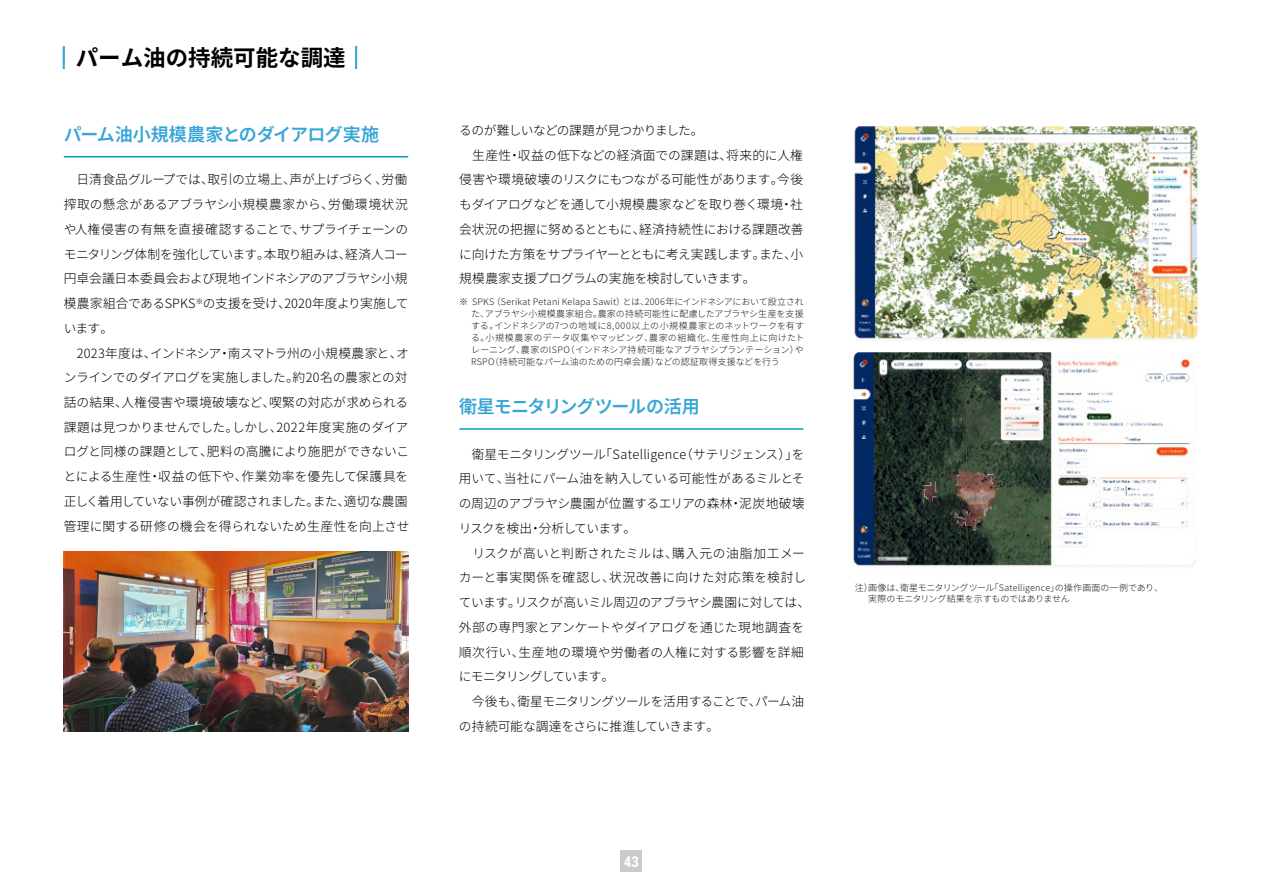
<style>
.page{position:relative;width:1263px;height:893px;background:#fff}
.page>*{position:absolute;margin:0;border:0;box-sizing:border-box;transform-origin:0 0}
.t1{font:700 22.5px "Noto Sans JP";color:#000}
.t2{font:600 18px "Noto Sans JP";letter-spacing:-.005em;color:#37a5d8}
.t3{font:600 18px "Noto Sans JP";letter-spacing:-.03em;color:#37a5d8}
.t4{font:700 15px "Roboto Condensed";color:#fff}
.t5{font:300 12.75px/24.8px "Noto Sans JP";letter-spacing:-.015em;color:#000}
.t6{font:300 9px/12px "Noto Sans JP";letter-spacing:-.005em;color:#231815;text-align:justify}
</style>
<div class="page">
<hr style="left:63px;top:46px;width:2px;height:23px;background:#37a5d8">
<hr style="left:355px;top:46px;width:2px;height:23px;background:#37a5d8">
<hr style="left:64px;top:156px;width:344px;height:1px;background:#009fbc">
<hr style="left:459px;top:428px;width:344px;height:2px;background:#009fbc">
<img style="left:64px;top:551px;width:344px;height:181px">
<img style="left:854px;top:126px;width:344px;height:213px">
<img style="left:853px;top:352px;width:342px;height:214px">
<div style="left:621px;top:850px;width:21px;height:22px;background:#cbcbcb"></div>
<hr style="left:1262px;top:0;width:1px;height:893px;background:#efefef">
<h1 class="t1" style="left:76px;top:45px;width:272px">パーム油の持続可能な調達</h1>
<h2 class="t2" style="left:64px;top:124px;width:317px">パーム油小規模農家とのダイアログ実施</h2>
<p class="t5" style="left:64px;top:168px;width:347px">　日清食品グループでは、取引の立場上、声が上げづらく、労働搾取の懸念があるアブラヤシ小規模農家から、労働環境状況や人権侵害の有無を直接確認することで、サプライチェーンのモニタリング体制を強化しています。本取り組みは、経済人コー円卓会議日本委員会および現地インドネシアのアブラヤシ小規模農家組合であるSPKS<sup>※</sup>の支援を受け、2020年度より実施しています。<br>　2023年度は、インドネシア・南スマトラ州の小規模農家と、オンラインでのダイアログを実施しました。約20名の農家との対話の結果、人権侵害や環境破壊など、喫緊の対応が求められる課題は見つかりませんでした。しかし、2022年度実施のダイアログと同様の課題として、肥料の高騰により施肥ができないことによる生産性・収益の低下や、作業効率を優先して保護具を正しく着用していない事例が確認されました。また、適切な農園管理に関する研修の機会を得られないため生産性を向上させ</p>
<p class="t5" style="left:459px;top:118px;width:346px">るのが難しいなどの課題が見つかりました。<br>　生産性・収益の低下などの経済面での課題は、将来的に人権侵害や環境破壊のリスクにもつながる可能性があります。今後もダイアログなどを通して小規模農家などを取り巻く環境・社会状況の把握に努めるとともに、経済持続性における課題改善に向けた方策をサプライヤーとともに考え実践します。また、小規模農家支援プログラムの実施を検討していきます。</p>
<p class="t6" style="left:471px;top:296px;width:335px;text-indent:-12px">※ SPKS （Serikat Petani Kelapa Sawit）とは、2006年にインドネシアにおいて設立された、アブラヤシ小規模農家組合。農家の持続可能性に配慮したアブラヤシ生産を支援する。インドネシアの7つの地域に8,000以上の小規模農家とのネットワークを有する。小規模農家のデータ収集やマッピング、農家の組織化、生産性向上に向けたトレーニング、農家のISPO（インドネシア持続可能なアブラヤシプランテーション）やRSPO（持続可能なパーム油のための円卓会議）などの認証取得支援などを行う</p>
<h2 class="t3" style="left:459px;top:396px;width:242px">衛星モニタリングツールの活用</h2>
<p class="t5" style="left:459px;top:442px;width:353px;text-indent:13px">衛星モニタリングツール「Satelligence（サテリジェンス）」を用いて、当社にパーム油を納入している可能性があるミルとその周辺のアブラヤシ農園が位置するエリアの森林・泥炭地破壊リスクを検出・分析しています。<br>　リスクが高いと判断されたミルは、購入元の油脂加工メーカーと事実関係を確認し、状況改善に向けた対応策を検討しています。リスクが高いミル周辺のアブラヤシ農園に対しては、外部の専門家とアンケートやダイアログを通じた現地調査を順次行い、生産地の環境や労働者の人権に対する影響を詳細にモニタリングしています。<br>　今後も、衛星モニタリングツールを活用することで、パーム油の持続可能な調達をさらに推進していきます。</p>
<p class="t4" style="left:624px;top:851px;width:17px">43</p>
<p class="t6" style="left:868px;top:581px;width:296px;text-indent:-14px">注）画像は、衛星モニタリングツール「Satelligence」の操作画面の一例であり、実際のモニタリング結果を示すものではありません</p>
</div>
